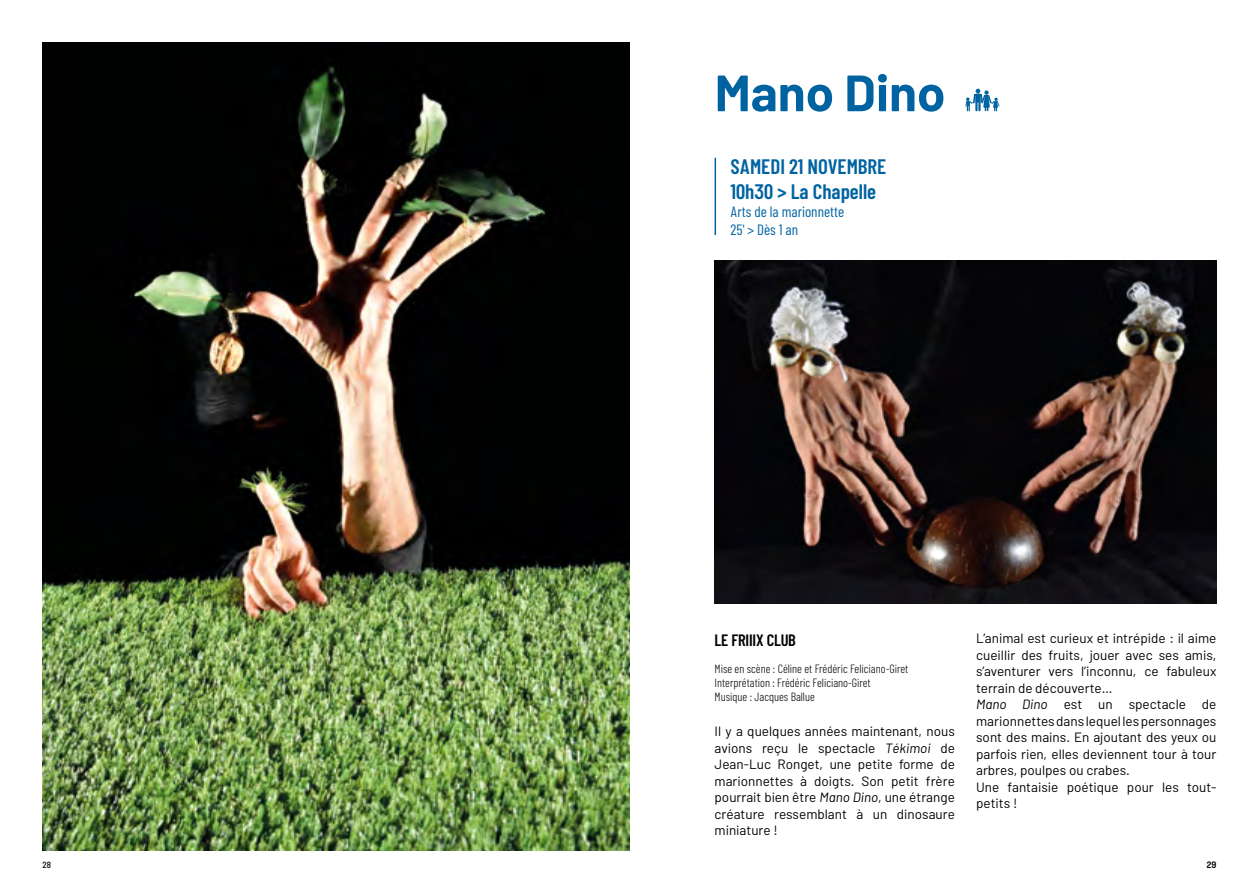
<style>
.page{position:relative;width:1259px;height:893px;background:#fff}
.page>*{position:absolute;margin:0;border:0;box-sizing:border-box;transform-origin:0 0}
.t1{font:700 51px "Barlow";color:#0063a1}
.t2{font:600 21px/25.2px "Barlow Condensed";color:#0063a1}
.t3{font:600 16.5px "Barlow Condensed";letter-spacing:-.01em;color:#000}
.t4{font:15px/18px "Barlow Condensed";color:#0063a1}
.t5{font:13.5px/16.5px "Barlow";color:#000;text-align:justify}
.t6{font:300 12px/14.4px "Barlow Condensed";color:#000}
.t7{font:500 semi-condensed 9px "Barlow";color:#000}
.t8{font:700 9px "Dosis";color:#000}
.s1{font-style:italic}
</style>
<div class="page">
<hr style="left:714px;top:158px;width:2px;height:77px;background:#0063a1">
<img style="left:43px;top:43px;width:586px;height:807px">
<img style="left:714px;top:261px;width:502px;height:343px">
<svg style="left:965px;top:89px;width:34px;height:22px"></svg>
<h1 class="t1" style="left:714px;top:61px;width:232px">Mano Dino</h1>
<h2 class="t2" style="left:730px;top:153px;width:157px">SAMEDI 21 NOVEMBRE<br>10h30 &gt; La Chapelle</h2>
<p class="t4" style="left:730px;top:202px;width:115px">Arts de la marionnette<br>25' &gt; Dès 1 an</p>
<p class="t3" style="left:714px;top:630px;width:83px">LE FRIIIX CLUB</p>
<p class="t6" style="left:714px;top:661px;width:195px">Mise en scène : Céline et Frédéric Feliciano-Giret<br>Interprétation : Frédéric Feliciano-Giret<br>Musique : Jacques Ballue</p>
<p class="t5" style="left:714px;top:723px;width:242px">Il y a quelques années maintenant, nous avions reçu le spectacle <span class="s1">Tékimoi</span> de Jean-Luc Ronget, une petite forme de marionnettes à doigts. Son petit frère pourrait bien être <span class="s1">Mano Dino</span>, une étrange créature ressemblant à un dinosaure miniature !</p>
<p class="t5" style="left:976px;top:630px;width:242px;text-align:left">L’animal est curieux et intrépide : il aime cueillir des fruits, jouer avec ses amis, s’aventurer vers l’inconnu, ce fabuleux terrain de découverte…<br><span class="s1">Mano Dino</span> est un spectacle de marionnettes dans lequel les personnages sont des mains. En ajoutant des yeux ou parfois rien, elles deviennent tour à tour arbres, poulpes ou crabes.<br>Une fantaisie poétique pour les tout&shy;petits !</p>
<p class="t7" style="left:43px;top:859px;width:10px">28</p>
<p class="t8" style="left:1207px;top:859px;width:11px">29</p>
</div>
